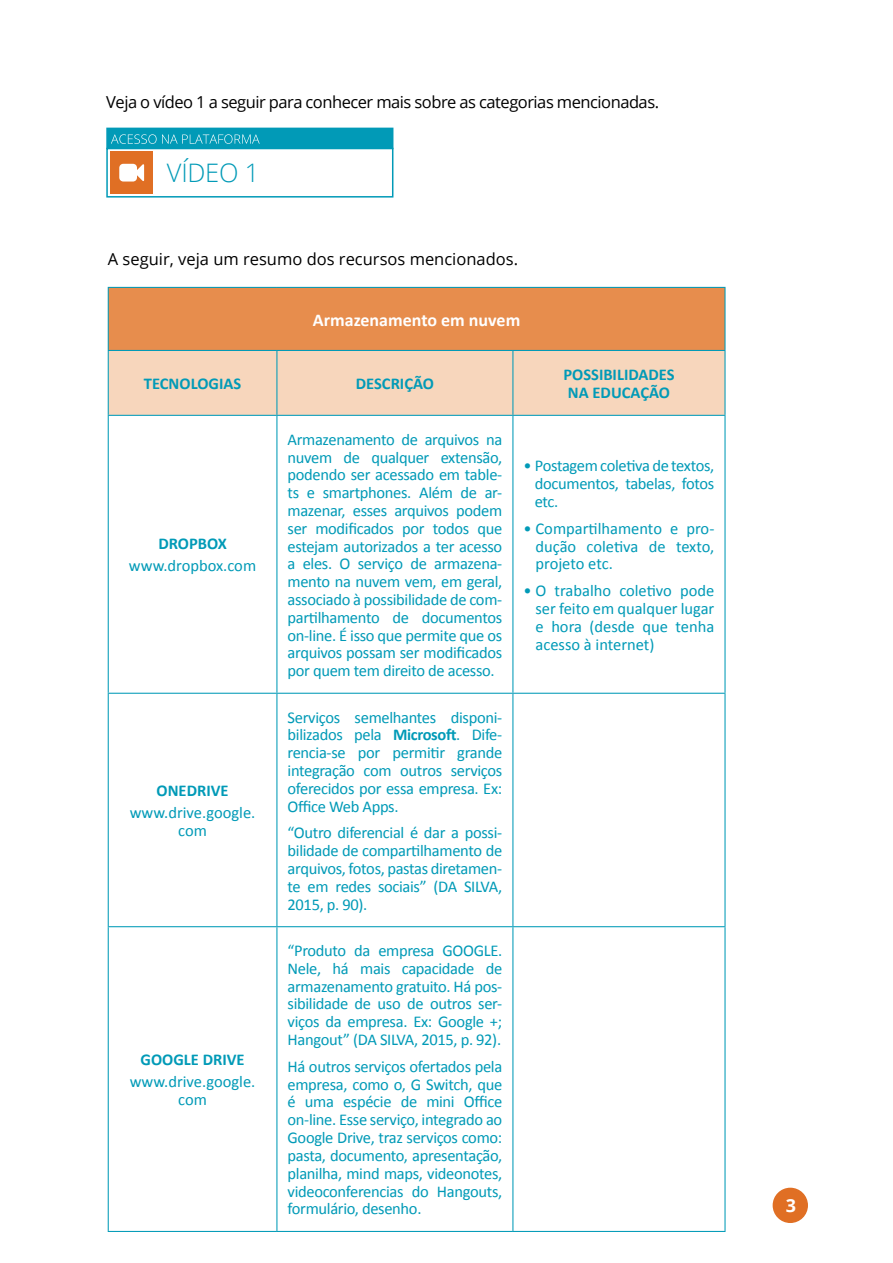
<style>
.page{position:relative;width:893px;height:1263px;background:#fff}
.page>*{position:absolute;margin:0;border:0;box-sizing:border-box;transform-origin:0 0}
.t1{font:300 25.5px "Open Sans";letter-spacing:-.01em;color:#019ab7}
.t2{font:700 18px "Calibri";color:#fff}
.t3{font:700 18px "Open Sans";color:#fff}
.t4{font:16.5px/17.9px "Calibri";letter-spacing:-.02em;color:#019ab7;text-align:justify}
.t5{font:700 16.5px/17.9px "Calibri";color:#019ab7}
.t6{font:16.5px "Open Sans";letter-spacing:-.03em;color:#000}
.t7{font:16.5px/17.9px "Calibri";color:#019ab7;text-align:center}
.t8{font:16.5px "Open Sans";color:#000}
.s1{font-weight:700}
</style>
<div class="page">
<div style="left:773px;top:1188px;width:34px;height:34px;background:#e06f24;border-radius:50%"></div>
<div style="left:773px;top:1188px;width:35px;height:35px;border:2px solid #e06f24;border-radius:50%"></div>
<div style="left:106px;top:128px;width:287px;height:21px;background:#019ab7"></div>
<div style="left:106px;top:148px;width:287px;height:50px;background:#fff;border:2px solid #019ab7"></div>
<div style="left:111px;top:152px;width:42px;height:42px;background:#e06f24"></div>
<svg style="left:111px;top:134px;width:149px;height:10px"></svg>
<svg style="left:119px;top:164px;width:25px;height:18px"></svg>
<div style="left:108px;top:287px;width:617px;height:63px;background:#e78d4d"></div>
<div style="left:109px;top:351px;width:615px;height:64px;background:#f7d6bc"></div>
<svg style="left:109px;top:416px;width:615px;height:815px"></svg>
<hr style="left:108px;top:350px;width:169px;height:1px;background:#019ab7">
<hr style="left:108px;top:351px;width:1px;height:64px;background:#019ab7">
<hr style="left:277px;top:350px;width:236px;height:1px;background:#019ab7">
<hr style="left:276px;top:351px;width:1px;height:64px;background:#019ab7">
<hr style="left:513px;top:350px;width:212px;height:1px;background:#019ab7">
<hr style="left:512px;top:351px;width:1px;height:64px;background:#019ab7">
<hr style="left:724px;top:351px;width:1px;height:64px;background:#019ab7">
<hr style="left:108px;top:415px;width:169px;height:1px;background:#019ab7">
<hr style="left:108px;top:416px;width:1px;height:277px;background:#019ab7">
<hr style="left:277px;top:415px;width:236px;height:1px;background:#019ab7">
<hr style="left:276px;top:416px;width:1px;height:277px;background:#019ab7">
<hr style="left:513px;top:415px;width:212px;height:1px;background:#019ab7">
<hr style="left:512px;top:416px;width:1px;height:277px;background:#019ab7">
<hr style="left:724px;top:416px;width:1px;height:277px;background:#019ab7">
<hr style="left:108px;top:693px;width:169px;height:1px;background:#019ab7">
<hr style="left:108px;top:694px;width:1px;height:232px;background:#019ab7">
<hr style="left:277px;top:693px;width:236px;height:1px;background:#019ab7">
<hr style="left:276px;top:694px;width:1px;height:232px;background:#019ab7">
<hr style="left:513px;top:693px;width:212px;height:1px;background:#019ab7">
<hr style="left:512px;top:694px;width:1px;height:232px;background:#019ab7">
<hr style="left:724px;top:694px;width:1px;height:232px;background:#019ab7">
<hr style="left:108px;top:926px;width:169px;height:1px;background:#019ab7">
<hr style="left:108px;top:927px;width:1px;height:304px;background:#019ab7">
<hr style="left:277px;top:926px;width:236px;height:1px;background:#019ab7">
<hr style="left:276px;top:927px;width:1px;height:304px;background:#019ab7">
<hr style="left:513px;top:926px;width:212px;height:1px;background:#019ab7">
<hr style="left:512px;top:927px;width:1px;height:304px;background:#019ab7">
<hr style="left:724px;top:927px;width:1px;height:304px;background:#019ab7">
<hr style="left:108px;top:1231px;width:169px;height:1px;background:#019ab7">
<hr style="left:277px;top:1231px;width:236px;height:1px;background:#019ab7">
<hr style="left:513px;top:1231px;width:212px;height:1px;background:#019ab7">
<hr style="left:108px;top:287px;width:169px;height:1px;background:#019ab7">
<hr style="left:108px;top:288px;width:1px;height:62px;background:#019ab7">
<hr style="left:277px;top:287px;width:236px;height:1px;background:#019ab7">
<hr style="left:513px;top:287px;width:212px;height:1px;background:#019ab7">
<hr style="left:724px;top:288px;width:1px;height:62px;background:#019ab7">
<p class="t6" style="left:106px;top:90px;width:554px">Veja o vídeo 1 a seguir para conhecer mais sobre as categorias mencionadas.</p>
<h1 class="t1" style="left:167px;top:155px;width:94px">VÍDEO 1</h1>
<p class="t8" style="left:108px;top:248px;width:412px">A seguir, veja um resumo dos recursos mencionados.</p>
<p class="t2" style="left:313px;top:308px;width:209px">Armazenamento em nuvem</p>
<p class="t5" style="left:144px;top:374px;width:99px">TECNOLOGIAS</p>
<p class="t5" style="left:356px;top:374px;width:80px">DESCRIÇÃO</p>
<p class="t5" style="left:563px;top:365px;width:113px">POSSIBILIDADES<br>NA EDUCAÇÃO</p>
<p class="t5" style="left:158px;top:534px;width:70px">DROPBOX</p>
<p class="t7" style="left:129px;top:556px;width:129px">www.dropbox.com</p>
<p class="t5" style="left:157px;top:781px;width:73px">ONEDRIVE</p>
<p class="t7" style="left:130px;top:803px;width:127px">www.drive.google. com</p>
<p class="t5" style="left:141px;top:1050px;width:105px">GOOGLE DRIVE</p>
<p class="t7" style="left:130px;top:1072px;width:127px">www.drive.google. com</p>
<p class="t4" style="left:288px;top:429px;width:216px">Armazenamento de arquivos na nuvem de qualquer extensão, podendo ser acessado em table&shy;ts e smartphones. Além de ar&shy;mazenar, esses arquivos podem ser modificados por todos que estejam autorizados a ter acesso a eles. O serviço de armazena&shy;mento na nuvem vem, em geral, associado à possibilidade de com&shy;partilhamento de documentos on-line. É isso que permite que os arquivos possam ser modificados por quem tem direito de acesso.</p>
<p class="t4" style="left:288px;top:707px;width:216px">Serviços semelhantes disponi&shy;bilizados pela <span class="s1">Microsoft</span>. Dife&shy;rencia-se por permitir grande integração com outros serviços oferecidos por essa empresa. Ex:<br>Office Web Apps.</p>
<p class="t4" style="left:288px;top:823px;width:216px">“Outro diferencial é dar a possi&shy;bilidade de compartilhamento de arquivos, fotos, pastas diretamen&shy;te em redes sociais” (DA SILVA, 2015, p. 90).</p>
<p class="t4" style="left:288px;top:941px;width:216px">“Produto da empresa GOOGLE.<br>Nele, há mais capacidade de armazenamento gratuito. Há pos&shy;sibilidade de uso de outros ser&shy;viços da empresa. Ex: Google +; Hangout” (DA SILVA, 2015, p. 92).</p>
<p class="t4" style="left:288px;top:1057px;width:216px">Há outros serviços ofertados pela empresa, como o, G Switch, que é uma espécie de mini Office on-line. Esse serviço, integrado ao Google Drive, traz serviços como: pasta, documento, apresentação, planilha, mind maps, videonotes, videoconferencias do Hangouts, formulário, desenho.</p>
<p class="t4" style="left:535px;top:456px;width:181px;text-indent:-11px">• Postagem coletiva de textos, documentos, tabelas, fotos etc.</p>
<p class="t4" style="left:535px;top:518px;width:180px;text-indent:-12px">• Compartilhamento e pro&shy;dução coletiva de texto, projeto etc.</p>
<p class="t4" style="left:535px;top:581px;width:180px;text-indent:-12px">• O trabalho coletivo pode ser feito em qualquer lugar e hora (desde que tenha acesso à internet)</p>
<p class="t3" style="left:786px;top:1193px;width:12px">3</p>
</div>
